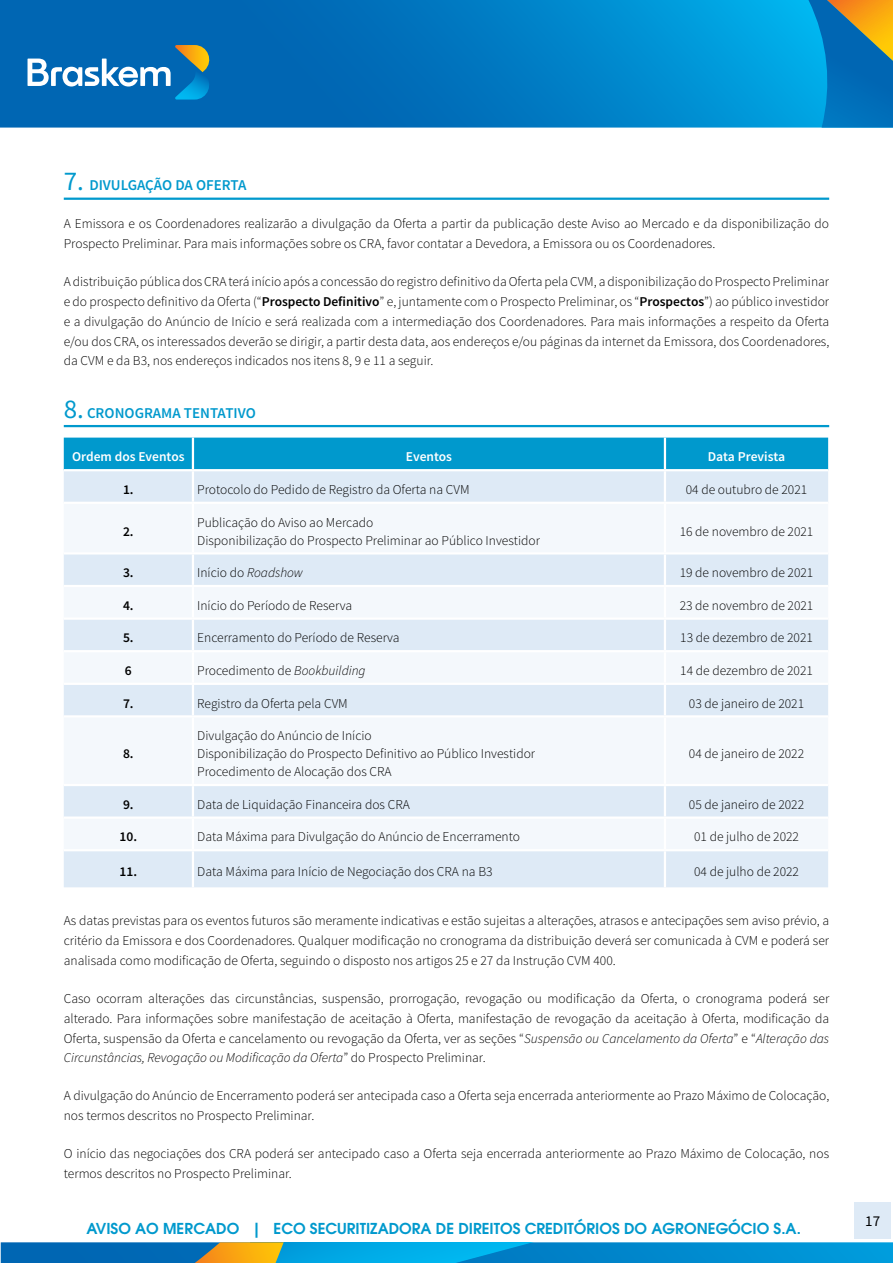
<style>
.page{position:relative;width:893px;height:1263px;background:#fff}
.page>*{position:absolute;margin:0;border:0;box-sizing:border-box;transform-origin:0 0}
.t1{font:600 15px "ITC Avant Garde Pro";color:#0099cd}
.t2{font:600 15px "Source Sans Pro";color:#0099cd}
.t3{font:15px "Source Sans Pro";color:#000}
.t4{font:300 13.5px/19.8px "Source Sans Pro";color:#000}
.t5{font:600 13.5px "Source Sans Pro";color:#fff}
.t6{font:600 13.5px "Source Sans Pro";color:#000}
.s1{font-weight:400;font-size:27px}
.s2{font-weight:600}
.s3{font-style:italic}
</style>
<div class="page">
<svg style="left:0;top:0;width:808px;height:128px;background:#007bc2"></svg>
<svg style="left:28px;top:45px;width:186px;height:55px;background:#3685b9"></svg>
<svg style="left:808px;top:0;width:85px;height:128px;background:#2e81a0"></svg>
<div style="left:854px;top:1202px;width:37px;height:37px;background:#deeaf6"></div>
<svg style="left:1px;top:1242px;width:892px;height:21px;background:#168ec0"></svg>
<hr style="left:64px;top:198px;width:765px;height:2px;background:#0099cd">
<hr style="left:64px;top:425px;width:765px;height:2px;background:#0099cd">
<div style="left:64px;top:438px;width:764px;height:31px;background:#0099cd"></div>
<div style="left:64px;top:471px;width:764px;height:416px;background:#deeaf6"></div>
<svg style="left:64px;top:504px;width:764px;height:345px;fill:#f4f8fc"></svg>
<hr style="left:192px;top:438px;width:2px;height:31px;background:#fff">
<hr style="left:664px;top:438px;width:2px;height:31px;background:#fff">
<hr style="left:192px;top:471px;width:2px;height:31px;background:#fff">
<hr style="left:664px;top:471px;width:2px;height:31px;background:#fff">
<hr style="left:64px;top:502px;width:129px;height:2px;background:#fff">
<hr style="left:193px;top:502px;width:472px;height:2px;background:#fff">
<hr style="left:192px;top:504px;width:2px;height:48px;background:#fff">
<hr style="left:665px;top:502px;width:163px;height:2px;background:#fff">
<hr style="left:664px;top:504px;width:2px;height:48px;background:#fff">
<hr style="left:64px;top:552px;width:129px;height:2px;background:#fff">
<hr style="left:193px;top:552px;width:472px;height:2px;background:#fff">
<hr style="left:192px;top:554px;width:2px;height:31px;background:#fff">
<hr style="left:665px;top:552px;width:163px;height:2px;background:#fff">
<hr style="left:664px;top:554px;width:2px;height:31px;background:#fff">
<hr style="left:64px;top:585px;width:129px;height:2px;background:#fff">
<hr style="left:193px;top:585px;width:472px;height:2px;background:#fff">
<hr style="left:192px;top:587px;width:2px;height:30px;background:#fff">
<hr style="left:665px;top:585px;width:163px;height:2px;background:#fff">
<hr style="left:664px;top:587px;width:2px;height:30px;background:#fff">
<hr style="left:64px;top:617px;width:129px;height:3px;background:#fff">
<hr style="left:193px;top:617px;width:472px;height:3px;background:#fff">
<hr style="left:192px;top:620px;width:2px;height:30px;background:#fff">
<hr style="left:665px;top:617px;width:163px;height:3px;background:#fff">
<hr style="left:664px;top:620px;width:2px;height:30px;background:#fff">
<hr style="left:64px;top:650px;width:129px;height:2px;background:#fff">
<hr style="left:193px;top:650px;width:472px;height:2px;background:#fff">
<hr style="left:192px;top:652px;width:2px;height:31px;background:#fff">
<hr style="left:665px;top:650px;width:163px;height:2px;background:#fff">
<hr style="left:664px;top:652px;width:2px;height:31px;background:#fff">
<hr style="left:64px;top:683px;width:129px;height:2px;background:#fff">
<hr style="left:193px;top:683px;width:472px;height:2px;background:#fff">
<hr style="left:192px;top:685px;width:2px;height:30px;background:#fff">
<hr style="left:665px;top:683px;width:163px;height:2px;background:#fff">
<hr style="left:664px;top:685px;width:2px;height:30px;background:#fff">
<hr style="left:64px;top:715px;width:129px;height:2px;background:#fff">
<hr style="left:193px;top:715px;width:472px;height:2px;background:#fff">
<hr style="left:192px;top:717px;width:2px;height:67px;background:#fff">
<hr style="left:665px;top:715px;width:163px;height:2px;background:#fff">
<hr style="left:664px;top:717px;width:2px;height:67px;background:#fff">
<hr style="left:64px;top:784px;width:129px;height:2px;background:#fff">
<hr style="left:193px;top:784px;width:472px;height:2px;background:#fff">
<hr style="left:192px;top:786px;width:2px;height:30px;background:#fff">
<hr style="left:665px;top:784px;width:163px;height:2px;background:#fff">
<hr style="left:664px;top:786px;width:2px;height:30px;background:#fff">
<hr style="left:64px;top:816px;width:129px;height:3px;background:#fff">
<hr style="left:193px;top:816px;width:472px;height:3px;background:#fff">
<hr style="left:192px;top:819px;width:2px;height:30px;background:#fff">
<hr style="left:665px;top:816px;width:163px;height:3px;background:#fff">
<hr style="left:664px;top:819px;width:2px;height:30px;background:#fff">
<hr style="left:64px;top:849px;width:129px;height:2px;background:#fff">
<hr style="left:193px;top:849px;width:472px;height:2px;background:#fff">
<hr style="left:192px;top:851px;width:2px;height:36px;background:#fff">
<hr style="left:665px;top:849px;width:163px;height:2px;background:#fff">
<hr style="left:664px;top:851px;width:2px;height:36px;background:#fff">
<p class="t2" style="left:64px;top:176px;width:184px"><span class="s1">7.</span> DIVULGAÇÃO DA OFERTA</p>
<p class="t4" style="left:64px;top:214px;width:767px">A Emissora e os Coordenadores realizarão a divulgação da Oferta a partir da publicação deste Aviso ao Mercado e da disponibilização do<br>Prospecto Preliminar. Para mais informações sobre os CRA, favor contatar a Devedora, a Emissora ou os Coordenadores.</p>
<p class="t4" style="left:64px;top:272px;width:767px;text-align:justify">A distribuição pública dos CRA terá início após a concessão do registro definitivo da Oferta pela CVM, a disponibilização do Prospecto Preliminar e do prospecto definitivo da Oferta (“<span class="s2">Prospecto Definitivo</span>” e, juntamente com o Prospecto Preliminar, os “<span class="s2">Prospectos</span>”) ao público investidor e a divulgação do Anúncio de Início e será realizada com a intermediação dos Coordenadores. Para mais informações a respeito da Oferta e/ou dos CRA, os interessados deverão se dirigir, a partir desta data, aos endereços e/ou páginas da internet da Emissora, dos Coordenadores, da CVM e da B3, nos endereços indicados nos itens 8, 9 e 11 a seguir.</p>
<p class="t2" style="left:64px;top:403px;width:194px"><span class="s1">8.</span> CRONOGRAMA TENTATIVO</p>
<p class="t5" style="left:72px;top:448px;width:114px">Ordem dos Eventos</p>
<p class="t5" style="left:406px;top:448px;width:48px">Eventos</p>
<p class="t5" style="left:708px;top:448px;width:79px">Data Prevista</p>
<p class="t6" style="left:123px;top:481px;width:12px">1.</p>
<p class="t4" style="left:197px;top:480px;width:274px">Protocolo do Pedido de Registro da Oferta na CVM</p>
<p class="t4" style="left:686px;top:480px;width:123px">04 de outubro de 2021</p>
<p class="t6" style="left:123px;top:522px;width:12px">2.</p>
<p class="t4" style="left:197px;top:513px;width:344px;line-height:18px">Publicação do Aviso ao Mercado<br>Disponibilização do Prospecto Preliminar ao Público Investidor</p>
<p class="t4" style="left:680px;top:521px;width:135px">16 de novembro de 2021</p>
<p class="t6" style="left:123px;top:564px;width:12px">3.</p>
<p class="t4" style="left:197px;top:563px;width:107px">Início do <span class="s3">Roadshow</span></p>
<p class="t4" style="left:680px;top:563px;width:135px">19 de novembro de 2021</p>
<p class="t6" style="left:123px;top:597px;width:12px">4.</p>
<p class="t4" style="left:197px;top:595px;width:156px">Início do Período de Reserva</p>
<p class="t4" style="left:680px;top:595px;width:135px">23 de novembro de 2021</p>
<p class="t6" style="left:123px;top:629px;width:12px">5.</p>
<p class="t4" style="left:197px;top:628px;width:204px">Encerramento do Período de Reserva</p>
<p class="t4" style="left:680px;top:628px;width:134px">13 de dezembro de 2021</p>
<p class="t6" style="left:125px;top:662px;width:8px">6</p>
<p class="t4" style="left:197px;top:661px;width:170px">Procedimento de <span class="s3">Bookbuilding</span></p>
<p class="t4" style="left:680px;top:661px;width:134px">14 de dezembro de 2021</p>
<p class="t6" style="left:123px;top:694px;width:12px">7.</p>
<p class="t4" style="left:197px;top:693px;width:152px">Registro da Oferta pela CVM</p>
<p class="t4" style="left:689px;top:693px;width:117px">03 de janeiro de 2021</p>
<p class="t6" style="left:123px;top:745px;width:12px">8.</p>
<p class="t4" style="left:197px;top:727px;width:339px;line-height:18px">Divulgação do Anúncio de Início<br>Disponibilização do Prospecto Definitivo ao Público Investidor<br>Procedimento de Alocação dos CRA</p>
<p class="t4" style="left:689px;top:744px;width:117px">04 de janeiro de 2022</p>
<p class="t6" style="left:123px;top:796px;width:12px">9.</p>
<p class="t4" style="left:197px;top:794px;width:214px">Data de Liquidação Financeira dos CRA</p>
<p class="t4" style="left:689px;top:794px;width:117px">05 de janeiro de 2022</p>
<p class="t6" style="left:120px;top:828px;width:19px">10.</p>
<p class="t4" style="left:197px;top:827px;width:324px">Data Máxima para Divulgação do Anúncio de Encerramento</p>
<p class="t4" style="left:694px;top:827px;width:107px">01 de julho de 2022</p>
<p class="t6" style="left:120px;top:863px;width:19px">11.</p>
<p class="t4" style="left:197px;top:862px;width:297px">Data Máxima para Início de Negociação dos CRA na B3</p>
<p class="t4" style="left:694px;top:862px;width:107px">04 de julho de 2022</p>
<p class="t4" style="left:64px;top:911px;width:767px;text-align:justify">As datas previstas para os eventos futuros são meramente indicativas e estão sujeitas a alterações, atrasos e antecipações sem aviso prévio, a critério da Emissora e dos Coordenadores. Qualquer modificação no cronograma da distribuição deverá ser comunicada à CVM e poderá ser analisada como modificação de Oferta, seguindo o disposto nos artigos 25 e 27 da Instrução CVM 400.</p>
<p class="t4" style="left:64px;top:988px;width:767px;text-align:justify">Caso ocorram alterações das circunstâncias, suspensão, prorrogação, revogação ou modificação da Oferta, o cronograma poderá ser alterado. Para informações sobre manifestação de aceitação à Oferta, manifestação de revogação da aceitação à Oferta, modificação da Oferta, suspensão da Oferta e cancelamento ou revogação da Oferta, ver as seções “<span class="s3">Suspensão ou Cancelamento da Oferta</span>” e “<span class="s3">Alteração das Circunstâncias, Revogação ou Modificação da Oferta</span>” do Prospecto Preliminar.</p>
<p class="t4" style="left:64px;top:1086px;width:767px">A divulgação do Anúncio de Encerramento poderá ser antecipada caso a Oferta seja encerrada anteriormente ao Prazo Máximo de Colocação, nos termos descritos no Prospecto Preliminar.</p>
<p class="t4" style="left:64px;top:1144px;width:767px">O início das negociações dos CRA poderá ser antecipado caso a Oferta seja encerrada anteriormente ao Prazo Máximo de Colocação, nos termos descritos no Prospecto Preliminar.</p>
<p class="t1" style="left:87px;top:1218px;width:716px">AVISO AO MERCADO | ECO SECURITIZADORA DE DIREITOS CREDITÓRIOS DO AGRONEGÓCIO S.A.</p>
<p class="t3" style="left:865px;top:1212px;width:16px">17</p>
</div>
